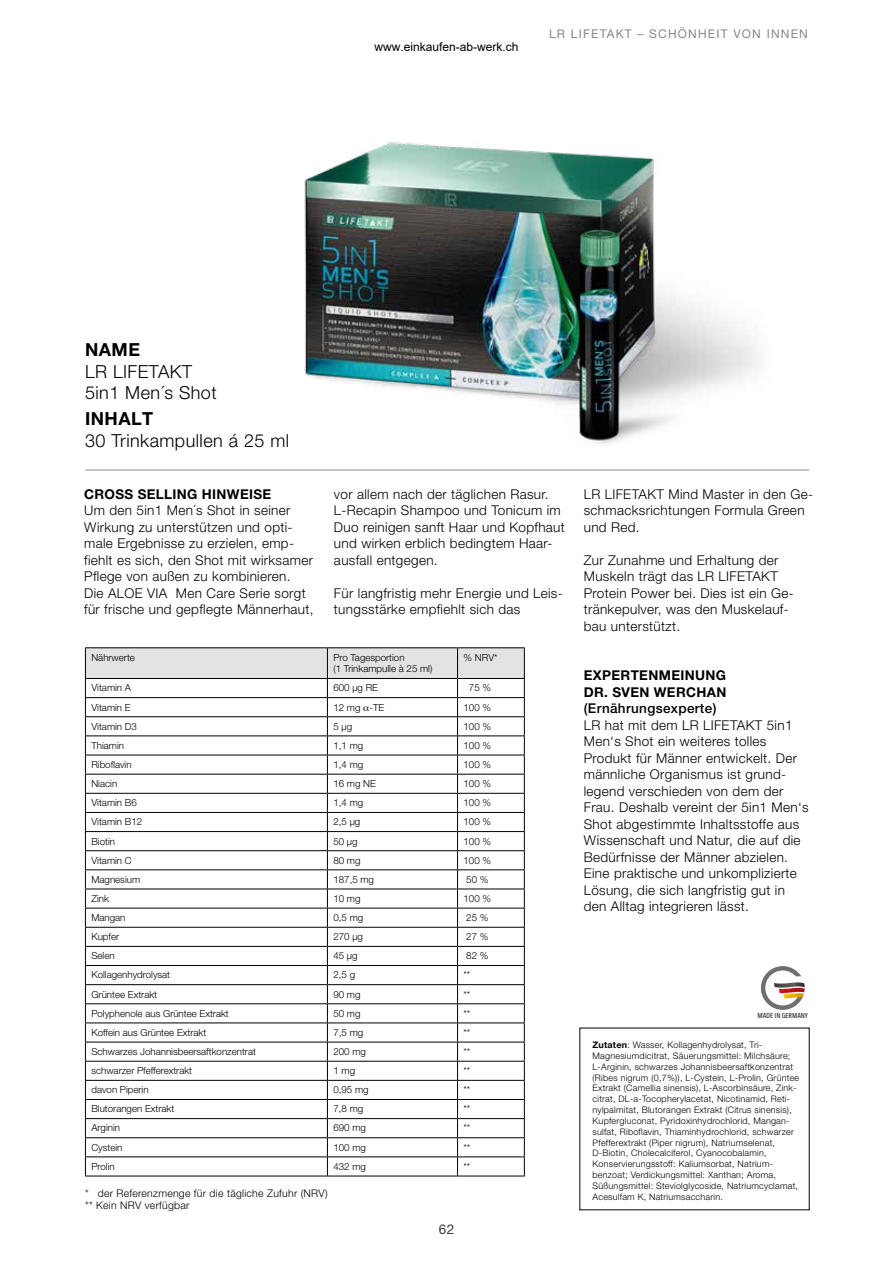
<style>
.page{position:relative;width:893px;height:1263px;background:#fff}
.page>*{position:absolute;margin:0;border:0;box-sizing:border-box;transform-origin:0 0}
.t1{font:300 18px/21.6px "Helvetica Neue LT Pro";letter-spacing:.025em;color:#000}
.t2{font:700 18px "Helvetica Neue LT Pro";letter-spacing:.025em;color:#000}
.t3{font:300 13.5px/16.5px "Helvetica Neue LT Pro";letter-spacing:.025em;color:#000}
.t4{font:700 13.5px/16.5px "Helvetica Neue LT Pro";letter-spacing:.025em;color:#000}
.t5{font:500 13.5px "Helvetica Neue LT Pro";letter-spacing:.025em;color:#000}
.t6{font:13.5px "Helvetica Neue LT Pro";color:#3c3c3b}
.t7{font:12px "Helvetica Neue LT Pro";letter-spacing:.1em;color:#878787}
.t8{font:12px "Arial";color:#000}
.t9{font:300 10.5px/12px "Helvetica Neue LT Pro";letter-spacing:.025em;color:#000}
.t10{font:300 9.75px/11.7px "Helvetica Neue LT Pro";color:#000}
.t11{font:300 9px/10.8px "Helvetica Neue LT Pro";letter-spacing:.025em;color:#000}
.t12{font:500 7.05px "Avenir Next Condensed";color:#1c1c1a}
.s1{font-weight:700}
</style>
<div class="page">
<svg style="left:761px;top:966px;width:44px;height:44px"></svg>
<hr style="left:85px;top:469px;width:724px;height:2px;background:#b3b2b2">
<hr style="left:85px;top:647px;width:242px;height:1px;background:#000">
<hr style="left:327px;top:647px;width:131px;height:1px;background:#000">
<hr style="left:458px;top:647px;width:67px;height:1px;background:#000">
<hr style="left:85px;top:1176px;width:242px;height:1px;background:#000">
<hr style="left:327px;top:1176px;width:131px;height:1px;background:#000">
<hr style="left:458px;top:1176px;width:67px;height:1px;background:#000">
<img style="left:304px;top:142px;width:455px;height:263px">
<img style="left:575px;top:222px;width:114px;height:222px">
<svg style="left:85px;top:648px;width:440px;height:528px"></svg>
<p class="t8" style="left:374px;top:39px;width:146px">www.einkaufen-ab-werk.ch</p>
<p class="t7" style="left:549px;top:27px;width:260px">LR LIFETAKT – SCHÖNHEIT VON INNEN</p>
<h1 class="t2" style="left:85px;top:339px;width:57px">NAME</h1>
<h1 class="t1" style="left:85px;top:360px;width:133px">LR LIFETAKT<br>5in1 Men´s Shot</h1>
<h1 class="t2" style="left:85px;top:408px;width:70px">INHALT</h1>
<h1 class="t1" style="left:85px;top:429px;width:206px">30 Trinkampullen á 25 ml</h1>
<p class="t4" style="left:84px;top:485px;width:189px">CROSS SELLING HINWEISE</p>
<p class="t3" style="left:84px;top:502px;width:231px">Um den 5in1 Men´s Shot in seiner Wirkung zu unterstützen und opti&shy;male Ergebnisse zu erzielen, emp&shy;fiehlt es sich, den Shot mit wirksamer Pflege von außen zu kombinieren.<br>Die ALOE VIA Men Care Serie sorgt für frische und gepflegte Männerhaut,</p>
<p class="t3" style="left:334px;top:485px;width:232px">vor allem nach der täglichen Rasur.<br>L-Recapin Shampoo und Tonicum im<br>Duo reinigen sanft Haar und Kopfhaut und wirken erblich bedingtem Haar&shy;ausfall entgegen.</p>
<p class="t3" style="left:334px;top:584px;width:230px">Für langfristig mehr Energie und Leis&shy;tungsstärke empfiehlt sich das</p>
<p class="t10" style="left:91px;top:651px;width:45px">Nährwerte</p>
<p class="t10" style="left:333px;top:651px;width:100px">Pro Tagesportion<br>(1 Trinkampulle à 25 ml)</p>
<p class="t10" style="left:464px;top:651px;width:36px">% NRV*</p>
<p class="t10" style="left:91px;top:682px;width:41px">Vitamin A</p>
<p class="t10" style="left:333px;top:682px;width:46px">600 μg RE</p>
<p class="t10" style="left:469px;top:682px;width:24px">75 %</p>
<p class="t10" style="left:91px;top:701px;width:41px">Vitamin E</p>
<p class="t10" style="left:333px;top:701px;width:52px">12 mg -TE</p>
<p class="t10" style="left:464px;top:701px;width:29px">100 %</p>
<p class="t10" style="left:91px;top:720px;width:47px">Vitamin D3</p>
<p class="t10" style="left:333px;top:720px;width:20px">5 μg</p>
<p class="t10" style="left:464px;top:720px;width:29px">100 %</p>
<p class="t10" style="left:91px;top:739px;width:34px">Thiamin</p>
<p class="t10" style="left:333px;top:739px;width:31px">1,1 mg</p>
<p class="t10" style="left:464px;top:739px;width:29px">100 %</p>
<p class="t10" style="left:91px;top:758px;width:42px">Riboflavin</p>
<p class="t10" style="left:333px;top:758px;width:31px">1,4 mg</p>
<p class="t10" style="left:464px;top:758px;width:29px">100 %</p>
<p class="t10" style="left:91px;top:777px;width:27px">Niacin</p>
<p class="t10" style="left:333px;top:777px;width:44px">16 mg NE</p>
<p class="t10" style="left:464px;top:777px;width:29px">100 %</p>
<p class="t10" style="left:91px;top:797px;width:47px">Vitamin B6</p>
<p class="t10" style="left:333px;top:797px;width:31px">1,4 mg</p>
<p class="t10" style="left:464px;top:797px;width:29px">100 %</p>
<p class="t10" style="left:91px;top:816px;width:52px">Vitamin B12</p>
<p class="t10" style="left:333px;top:816px;width:28px">2,5 μg</p>
<p class="t10" style="left:464px;top:816px;width:29px">100 %</p>
<p class="t10" style="left:91px;top:835px;width:25px">Biotin</p>
<p class="t10" style="left:333px;top:835px;width:26px">50 μg</p>
<p class="t10" style="left:464px;top:835px;width:29px">100 %</p>
<p class="t10" style="left:91px;top:854px;width:42px">Vitamin C</p>
<p class="t10" style="left:333px;top:854px;width:29px">80 mg</p>
<p class="t10" style="left:464px;top:854px;width:29px">100 %</p>
<p class="t10" style="left:91px;top:873px;width:50px">Magnesium</p>
<p class="t10" style="left:333px;top:873px;width:42px">187,5 mg</p>
<p class="t10" style="left:466px;top:873px;width:24px">50 %</p>
<p class="t10" style="left:91px;top:892px;width:19px">Zink</p>
<p class="t10" style="left:333px;top:892px;width:29px">10 mg</p>
<p class="t10" style="left:464px;top:892px;width:29px">100 %</p>
<p class="t10" style="left:91px;top:911px;width:36px">Mangan</p>
<p class="t10" style="left:333px;top:911px;width:31px">0,5 mg</p>
<p class="t10" style="left:466px;top:911px;width:24px">25 %</p>
<p class="t10" style="left:91px;top:931px;width:29px">Kupfer</p>
<p class="t10" style="left:333px;top:931px;width:31px">270 μg</p>
<p class="t10" style="left:466px;top:931px;width:24px">27 %</p>
<p class="t10" style="left:91px;top:950px;width:25px">Selen</p>
<p class="t10" style="left:333px;top:950px;width:26px">45 μg</p>
<p class="t10" style="left:466px;top:950px;width:24px">82 %</p>
<p class="t10" style="left:91px;top:969px;width:80px">Kollagenhydrolysat</p>
<p class="t10" style="left:333px;top:969px;width:23px">2,5 g</p>
<p class="t10" style="left:464px;top:969px;width:8px">**</p>
<p class="t10" style="left:91px;top:988px;width:67px">Grüntee Extrakt</p>
<p class="t10" style="left:333px;top:988px;width:29px">90 mg</p>
<p class="t10" style="left:464px;top:988px;width:8px">**</p>
<p class="t10" style="left:91px;top:1007px;width:139px">Polyphenole aus Grüntee Extrakt</p>
<p class="t10" style="left:333px;top:1007px;width:29px">50 mg</p>
<p class="t10" style="left:464px;top:1007px;width:8px">**</p>
<p class="t10" style="left:91px;top:1026px;width:116px">Koffein aus Grüntee Extrakt</p>
<p class="t10" style="left:333px;top:1026px;width:31px">7,5 mg</p>
<p class="t10" style="left:464px;top:1026px;width:8px">**</p>
<p class="t10" style="left:91px;top:1045px;width:166px">Schwarzes Johannisbeersaftkonzentrat</p>
<p class="t10" style="left:333px;top:1045px;width:34px">200 mg</p>
<p class="t10" style="left:464px;top:1045px;width:8px">**</p>
<p class="t10" style="left:91px;top:1064px;width:102px">schwarzer Pfefferextrakt</p>
<p class="t10" style="left:333px;top:1064px;width:23px">1 mg</p>
<p class="t10" style="left:464px;top:1064px;width:8px">**</p>
<p class="t10" style="left:91px;top:1084px;width:59px">davon Piperin</p>
<p class="t10" style="left:333px;top:1084px;width:37px">0,95 mg</p>
<p class="t10" style="left:464px;top:1084px;width:8px">**</p>
<p class="t10" style="left:91px;top:1103px;width:84px">Blutorangen Extrakt</p>
<p class="t10" style="left:333px;top:1103px;width:31px">7,8 mg</p>
<p class="t10" style="left:464px;top:1103px;width:8px">**</p>
<p class="t10" style="left:91px;top:1122px;width:30px">Arginin</p>
<p class="t10" style="left:333px;top:1122px;width:34px">690 mg</p>
<p class="t10" style="left:464px;top:1122px;width:8px">**</p>
<p class="t10" style="left:91px;top:1141px;width:33px">Cystein</p>
<p class="t10" style="left:333px;top:1141px;width:34px">100 mg</p>
<p class="t10" style="left:464px;top:1141px;width:8px">**</p>
<p class="t10" style="left:91px;top:1160px;width:25px">Prolin</p>
<p class="t10" style="left:333px;top:1160px;width:34px">432 mg</p>
<p class="t10" style="left:464px;top:1160px;width:8px">**</p>
<p class="t9" style="left:85px;top:1187px;width:244px">* der Referenzmenge für die tägliche Zufuhr (NRV) ** Kein NRV verfügbar</p>
<p class="t6" style="left:439px;top:1221px;width:17px">62</p>
<p class="t3" style="left:584px;top:485px;width:231px">LR LIFETAKT Mind Master in den Ge&shy;schmacksrichtungen Formula Green und Red.</p>
<p class="t3" style="left:584px;top:551px;width:212px">Zur Zunahme und Erhaltung der<br>Muskeln trägt das LR LIFETAKT<br>Protein Power bei. Dies ist ein Ge&shy;tränkepulver, was den Muskelauf&shy;bau unterstützt.</p>
<p class="t4" style="left:584px;top:667px;width:144px">EXPERTENMEINUNG<br>DR. SVEN WERCHAN</p>
<p class="t5" style="left:584px;top:700px;width:134px">(Ernährungsexperte)</p>
<p class="t3" style="left:584px;top:716px;width:226px">LR hat mit dem LR LIFETAKT 5in1<br>Men‘s Shot ein weiteres tolles Produkt für Männer entwickelt. Der männliche Organismus ist grund&shy;legend verschieden von dem der Frau. Deshalb vereint der 5in1 Men‘s Shot abgestimmte Inhaltsstoffe aus Wissenschaft und Natur, die auf die Bedürfnisse der Männer abzielen.<br>Eine praktische und unkomplizierte Lösung, die sich langfristig gut in den Alltag integrieren lässt.</p>
<p class="t12" style="left:758px;top:1011px;width:52px">MADE IN GERMANY</p>
<p class="t11" style="left:593px;top:1039px;width:208px"><span class="s1">Zutaten</span>: Wasser, Kollagenhydrolysat, Tri-Magnesiumdicitrat, Säuerungsmittel: Milchsäure; L-Arginin, schwarzes Johannisbeersaftkonzentrat (Ribes nigrum (0,7%)), L-Cystein, L-Prolin, Grüntee Extrakt (Camellia sinensis), L-Ascorbinsäure, Zink&shy;citrat, DL-a-Tocopherylacetat, Nicotinamid, Reti&shy;nylpalmitat, Blutorangen Extrakt (Citrus sinensis), Kupfergluconat, Pyridoxinhydrochlorid, Mangan&shy;sulfat, Riboflavin, Thiaminhydrochlorid, schwarzer Pfefferextrakt (Piper nigrum), Natriumselenat, D-Biotin, Cholecalciferol, Cyanocobalamin, Konservierungsstoff: Kaliumsorbat, Natrium&shy;benzoat; Verdickungsmittel: Xanthan; Aroma, Süßungsmittel: Steviolglycoside, Natriumcyclamat, Acesulfam K, Natriumsaccharin.</p>
</div>
